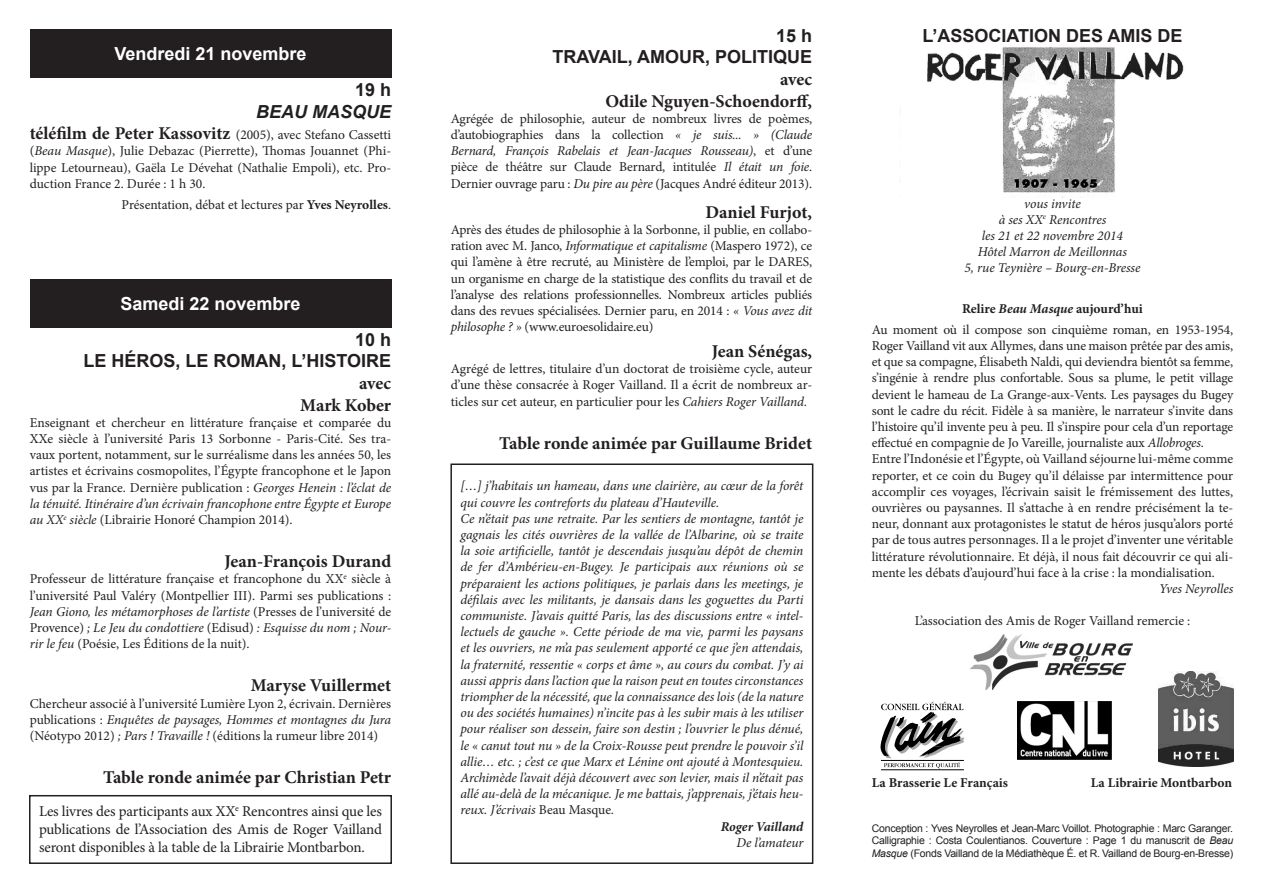
<style>
.page{position:relative;width:1263px;height:893px;background:#fff}
.page>*{position:absolute;margin:0;border:0;box-sizing:border-box;transform-origin:0 0}
.t1{font:700 18px "Minion Pro";color:#231f20}
.t2{font:700 18px "Arial";color:#231f20}
.t3{font:700 18px "Arial";color:#fff}
.t4{font:italic 700 18px "Arial";color:#231f20}
.t5{font:15px/18px "Minion Pro";letter-spacing:-.01em;color:#231f20;text-align:justify}
.t6{font:13.5px/16.2px "Minion Pro";letter-spacing:-.005em;color:#231f20;text-align:justify}
.t7{font:italic 13.5px/16.2px "Minion Pro";letter-spacing:-.01em;color:#231f20}
.t8{font:700 13.5px "Minion Pro";color:#231f20}
.t9{font:italic 700 13.5px "Minion Pro";color:#231f20}
.t10{font:10.5px/12.6px "Arial";letter-spacing:-.02em;color:#231f20;text-align:justify}
.s1{font-weight:700;font-size:18px}
.s2{font-style:italic}
.s3{font-weight:700}
.s4{font-style:normal}
</style>
<div class="page">
<img style="left:899px;top:46px;width:285px;height:152px">
<img style="left:971px;top:635px;width:162px;height:55px">
<hr style="left:881px;top:769px;width:83px;height:1px;background:#000">
<svg style="left:880px;top:702px;width:84px;height:66px"></svg>
<img style="left:1158px;top:671px;width:75px;height:95px">
<img style="left:1017px;top:702px;width:94px;height:57px">
<div style="left:30px;top:30px;width:361px;height:48px;background:#231f20"></div>
<div style="left:30px;top:280px;width:361px;height:48px;background:#231f20"></div>
<div style="left:29px;top:795px;width:363px;height:69px;border:2px solid #231f20"></div>
<div style="left:450px;top:463px;width:363px;height:401px;border:2px solid #231f20"></div>
<p class="t3" style="left:114px;top:42px;width:194px">Vendredi 21 novembre</p>
<p class="t2" style="left:355px;top:78px;width:38px">19 h</p>
<p class="t4" style="left:256px;top:100px;width:136px">BEAU MASQUE</p>
<p class="t6" style="left:30px;top:127px;width:363px"><span class="s1">téléfilm de Peter Kassovitz</span> (2005), avec Stefano Cassetti (<span class="s2">Beau Masque</span>), Julie Debazac (Pierrette), Thomas Jouannet (Phi&shy;lippe Letourneau), Gaëla Le Dévehat (Nathalie Empoli), etc. Pro&shy;duction France 2. Durée : 1 h 30.</p>
<p class="t6" style="left:122px;top:197px;width:271px">Présentation, débat et lectures par <span class="s3">Yves Neyrolles</span>.</p>
<p class="t3" style="left:120px;top:292px;width:182px">Samedi 22 novembre</p>
<p class="t2" style="left:355px;top:328px;width:38px">10 h</p>
<p class="t2" style="left:83px;top:349px;width:309px">LE HÉROS, LE ROMAN, L’HISTOIRE</p>
<p class="t1" style="left:359px;top:371px;width:34px">avec</p>
<p class="t1" style="left:300px;top:392px;width:93px">Mark Kober</p>
<p class="t6" style="left:30px;top:414px;width:363px">Enseignant et chercheur en littérature française et comparée du XXe siècle à l’université Paris 13 Sorbonne - Paris-Cité. Ses tra&shy;vaux portent, notamment, sur le surréalisme dans les années 50, les artistes et écrivains cosmopolites, l’Égypte francophone et le Japon vus par la France. Dernière publication : <span class="s2">Georges Henein : l’éclat de la ténuité. Itinéraire d’un écrivain francophone entre Égypte et Europe au XX</span><sup>e</sup> <span class="s2">siècle</span> (Librairie Honoré Champion 2014).</p>
<p class="t1" style="left:224px;top:549px;width:168px">Jean-François Durand</p>
<p class="t6" style="left:30px;top:571px;width:363px">Professeur de littérature française et francophone du XX<sup>e</sup> siècle à l’université Paul Valéry (Montpellier III). Parmi ses publications :<br><span class="s2">Jean Giono, les métamorphoses de l’artiste</span> (Presses de l’université de Provence) <span class="s2">; Le Jeu du condottiere</span> (Edisud) <span class="s2">: Esquisse du nom ; Nour&shy;rir le feu</span> (Poésie, Les Éditions de la nuit).</p>
<p class="t1" style="left:251px;top:673px;width:142px">Maryse Vuillermet</p>
<p class="t6" style="left:30px;top:695px;width:363px">Chercheur associé à l’université Lumière Lyon 2, écrivain. Dernières publications : <span class="s2">Enquêtes de paysages, Hommes et montagnes du Jura </span>(Néotypo 2012) <span class="s2">; Pars ! Travaille !</span> (éditions la rumeur libre 2014)</p>
<p class="t1" style="left:103px;top:765px;width:290px">Table ronde animée par Christian Petr</p>
<p class="t5" style="left:39px;top:802px;width:344px">Les livres des participants aux XX<sup>e</sup> Rencontres ainsi que les publications de l’Association des Amis de Roger Vailland seront disponibles à la table de la Librairie Montbarbon.</p>
<p class="t2" style="left:776px;top:24px;width:38px">15 h</p>
<p class="t2" style="left:552px;top:45px;width:261px">TRAVAIL, AMOUR, POLITIQUE</p>
<p class="t1" style="left:780px;top:67px;width:34px">avec</p>
<p class="t1" style="left:605px;top:88px;width:208px">Odile Nguyen-Schoendorff,</p>
<p class="t6" style="left:451px;top:110px;width:363px">Agrégée de philosophie, auteur de nombreux livres de poèmes, d’autobiographies dans la collection <span class="s2">« je suis... » (Claude Bernard, François Rabelais et Jean-Jacques Rousseau)</span>, et d’une pièce de théâtre sur Claude Bernard, intitulée <span class="s2">Il était un foie</span>.<br>Dernier ouvrage paru : <span class="s2">Du pire au père</span> (Jacques André éditeur 2013).</p>
<p class="t1" style="left:705px;top:199px;width:108px">Daniel Furjot,</p>
<p class="t6" style="left:451px;top:222px;width:363px">Après des études de philosophie à la Sorbonne, il publie, en collabo&shy;ration avec M. Janco, <span class="s2">Informatique et capitalisme</span> (Maspero 1972), ce qui l’amène à être recruté, au Ministère de l’emploi, par le DARES, un organisme en charge de la statistique des conflits du travail et de l’analyse des relations professionnelles. Nombreux articles publiés dans des revues spécialisées. Dernier paru, en 2014 : <span class="s2">« Vous avez dit philosophe ? »</span> (www.euroesolidaire.eu)</p>
<p class="t1" style="left:712px;top:339px;width:102px">Jean Sénégas,</p>
<p class="t6" style="left:451px;top:361px;width:363px">Agrégé de lettres, titulaire d’un doctorat de troisième cycle, auteur d’une thèse consacrée à Roger Vailland. Il a écrit de nombreux ar&shy;ticles sur cet auteur, en particulier pour les <span class="s2">Cahiers Roger Vailland.</span></p>
<p class="t1" style="left:499px;top:430px;width:314px">Table ronde animée par Guillaume Bridet</p>
<p class="t7" style="left:460px;top:478px;width:344px">[…] j’habitais un hameau, dans une clairière, au cœur de la forêt qui couvre les contreforts du plateau d’Hauteville.</p>
<p class="t7" style="left:460px;top:510px;width:344px;text-align:justify">Ce n’était pas une retraite. Par les sentiers de montagne, tantôt je gagnais les cités ouvrières de la vallée de l’Albarine, où se traite la soie artificielle, tantôt je descendais jusqu’au dépôt de chemin de fer d’Ambérieu-en-Bugey. Je participais aux réunions où se préparaient les actions politiques, je parlais dans les meetings, je défilais avec les militants, je dansais dans les goguettes du Parti communiste. J’avais quitté Paris, las des discussions entre « intel&shy;lectuels de gauche ». Cette période de ma vie, parmi les paysans et les ouvriers, ne m’a pas seulement apporté ce que j’en attendais, la fraternité, ressentie « corps et âme », au cours du combat. J’y ai aussi appris dans l’action que la raison peut en toutes circonstances triompher de la nécessité, que la connaissance des lois (de la nature ou des sociétés humaines) n’incite pas à les subir mais à les utiliser pour réaliser son dessein, faire son destin ; l’ouvrier le plus dénué, le « canut tout nu » de la Croix-Rousse peut prendre le pouvoir s’il allie… etc. ; c’est ce que Marx et Lénine ont ajouté à Montesquieu.<br>Archimède l’avait déjà découvert avec son levier, mais il n’était pas allé au-delà de la mécanique. Je me battais, j’apprenais, j’étais heu&shy;reux. J’écrivais <span class="s4">Beau Masque</span>.</p>
<p class="t9" style="left:721px;top:817px;width:84px">Roger Vailland</p>
<p class="t7" style="left:736px;top:834px;width:69px">De l’amateur</p>
<p class="t2" style="left:922px;top:24px;width:262px">L’ASSOCIATION DES AMIS DE</p>
<p class="t7" style="left:1024px;top:195px;width:58px">vous invite</p>
<p class="t7" style="left:999px;top:211px;width:109px">à ses XX<sup>e</sup> Rencontres</p>
<p class="t7" style="left:982px;top:227px;width:143px">les 21 et 22 novembre 2014</p>
<p class="t7" style="left:978px;top:244px;width:151px">Hôtel Marron de Meillonnas</p>
<p class="t7" style="left:964px;top:260px;width:178px">5, rue Teynière – Bourg-en-Bresse</p>
<p class="t8" style="left:962px;top:299px;width:182px">Relire <span class="s2">Beau Masque</span> aujourd’hui</p>
<p class="t6" style="left:872px;top:321px;width:363px">Au moment où il compose son cinquième roman, en 1953-1954, Roger Vailland vit aux Allymes, dans une maison prêtée par des amis, et que sa compagne, Élisabeth Naldi, qui deviendra bientôt sa femme, s’ingénie à rendre plus confortable. Sous sa plume, le petit village devient le hameau de La Grange-aux-Vents. Les paysages du Bugey sont le cadre du récit. Fidèle à sa manière, le narrateur s’invite dans l’histoire qu’il invente peu à peu. Il s’inspire pour cela d’un reportage effectué en compagnie de Jo Vareille, journaliste aux <span class="s2">Allobroges</span>.</p>
<p class="t6" style="left:872px;top:451px;width:363px">Entre l’Indonésie et l’Égypte, où Vailland séjourne lui-même comme reporter, et ce coin du Bugey qu’il délaisse par intermittence pour accomplir ces voyages, l’écrivain saisit le frémissement des luttes, ouvrières ou paysannes. Il s’attache à en rendre précisément la te&shy;neur, donnant aux protagonistes le statut de héros jusqu’alors porté par de tous autres personnages. Il a le projet d’inventer une véritable littérature révolutionnaire. Et déjà, il nous fait découvrir ce qui ali&shy;mente les débats d’aujourd’hui face à la crise : la mondialisation.</p>
<p class="t7" style="left:1159px;top:580px;width:75px">Yves Neyrolles</p>
<p class="t6" style="left:915px;top:613px;width:277px">L’association des Amis de Roger Vailland remercie :</p>
<p class="t8" style="left:872px;top:773px;width:138px">La Brasserie Le Français</p>
<p class="t8" style="left:1091px;top:773px;width:143px">La Librairie Montbarbon</p>
<p class="t10" style="left:872px;top:822px;width:363px">Conception : Yves Neyrolles et Jean-Marc Voillot. Photographie : Marc Garanger.<br>Calligraphie : Costa Coulentianos. Couverture : Page 1 du manuscrit de <span class="s2">Beau Masque</span> (Fonds Vailland de la Médiathèque É. et R. Vailland de Bourg-en-Bresse)</p>
</div>
